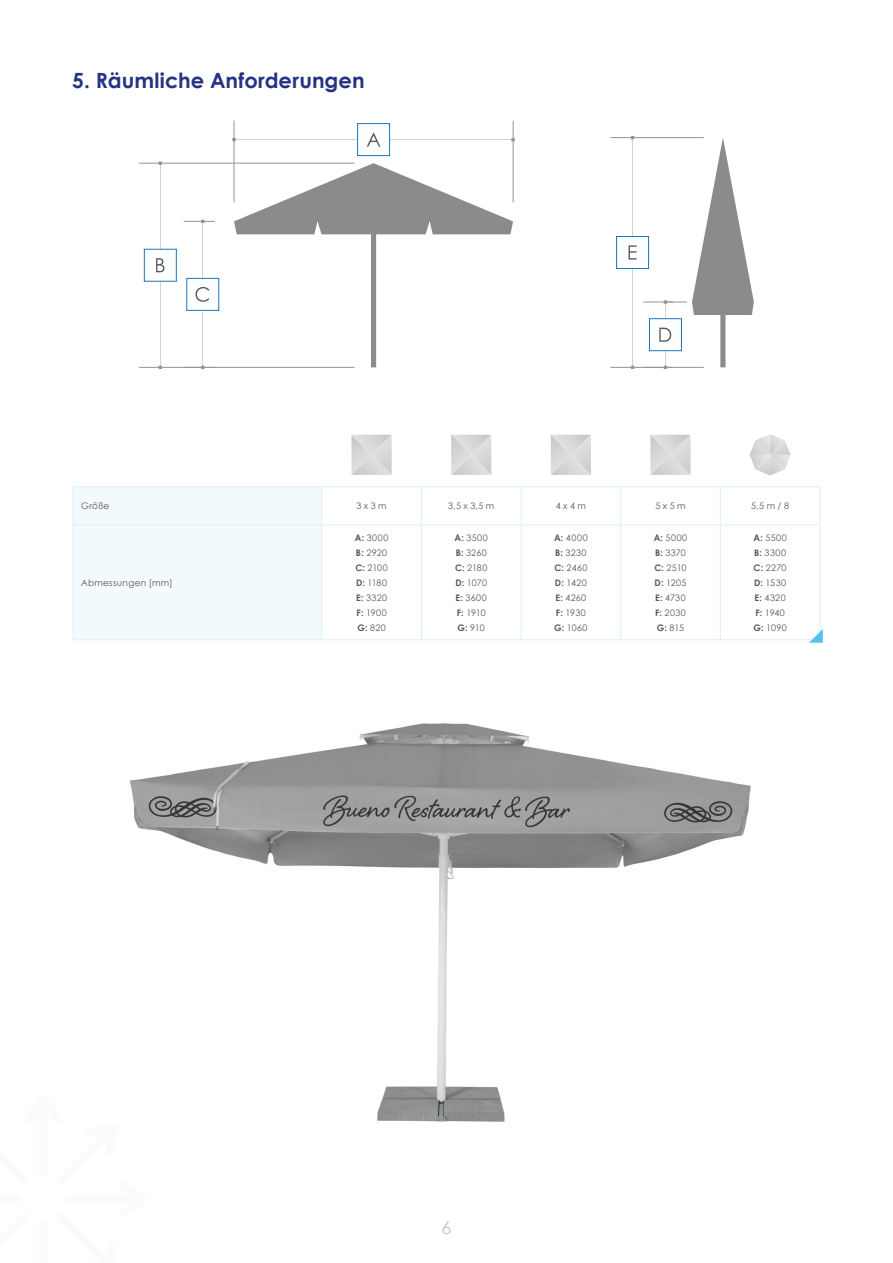
<style>
.page{position:relative;width:893px;height:1263px;background:#fff}
.page>*{position:absolute;margin:0;border:0;box-sizing:border-box;transform-origin:0 0}
.t1{font:700 21px "Century Gothic";letter-spacing:.005em;color:#253384}
.t2{font:18px "Century Gothic";color:#c6c6c6}
.t3{font:9px/15px "Century Gothic";letter-spacing:.035em;color:#575756}
.t4{font:9px/15px "Century Gothic";letter-spacing:.015em;color:#575756}
.s1{font-weight:700}
</style>
<div class="page">
<svg style="left:234px;top:163px;width:279px;height:204px"></svg>
<hr style="left:513px;top:121px;width:1px;height:81px;background:#949494">
<hr style="left:234px;top:121px;width:1px;height:81px;background:#949494">
<hr style="left:234px;top:139px;width:279px;height:1px;background:#949494">
<hr style="left:139px;top:367px;width:215px;height:1px;background:#949494">
<hr style="left:139px;top:163px;width:215px;height:1px;background:#949494">
<hr style="left:160px;top:163px;width:1px;height:204px;background:#949494">
<div style="left:357px;top:123px;width:33px;height:33px;background:#fdfeff;border:1px solid #1c76bc"></div>
<svg style="left:367px;top:133px;width:13px;height:14px"></svg>
<div style="left:144px;top:249px;width:33px;height:33px;background:#fdfeff;border:1px solid #1c76bc"></div>
<svg style="left:156px;top:258px;width:9px;height:14px"></svg>
<hr style="left:184px;top:221px;width:31px;height:1px;background:#949494">
<hr style="left:203px;top:221px;width:1px;height:146px;background:#949494">
<div style="left:186px;top:278px;width:33px;height:33px;background:#fdfeff;border:1px solid #1c76bc"></div>
<svg style="left:195px;top:287px;width:14px;height:15px"></svg>
<hr style="left:610px;top:367px;width:94px;height:1px;background:#949494">
<hr style="left:610px;top:137px;width:94px;height:1px;background:#949494">
<hr style="left:632px;top:138px;width:1px;height:229px;background:#949494">
<div style="left:616px;top:236px;width:33px;height:33px;background:#fdfeff;border:1px solid #1c76bc"></div>
<svg style="left:628px;top:245px;width:9px;height:15px"></svg>
<hr style="left:643px;top:302px;width:30px;height:1px;background:#949494">
<div style="left:649px;top:318px;width:33px;height:33px;background:#fdfeff;border:1px solid #1c76bc"></div>
<svg style="left:659px;top:138px;width:95px;height:231px"></svg>
<img style="left:130px;top:723px;width:621px;height:399px">
<svg style="left:130px;top:1086px;width:26px;height:36px"></svg>
<svg style="left:351px;top:434px;width:420px;height:42px"></svg>
<div style="left:74px;top:487px;width:247px;height:152px;background:#f3fafe"></div>
<svg style="left:322px;top:487px;width:498px;height:152px"></svg>
<hr style="left:421px;top:424px;width:1px;height:62px;background:#fff">
<hr style="left:520px;top:424px;width:2px;height:62px;background:#fff">
<hr style="left:620px;top:424px;width:1px;height:62px;background:#fff">
<hr style="left:720px;top:424px;width:1px;height:62px;background:#fff">
<hr style="left:73px;top:486px;width:249px;height:1px;background:#dbf0fa">
<hr style="left:73px;top:487px;width:1px;height:38px;background:#dbf0fa">
<hr style="left:322px;top:486px;width:99px;height:1px;background:#dbf0fa">
<hr style="left:321px;top:487px;width:1px;height:38px;background:#dbf0fa">
<hr style="left:421px;top:486px;width:100px;height:1px;background:#dbf0fa">
<hr style="left:421px;top:487px;width:1px;height:38px;background:#dbf0fa">
<hr style="left:521px;top:486px;width:100px;height:1px;background:#dbf0fa">
<hr style="left:521px;top:487px;width:1px;height:38px;background:#dbf0fa">
<hr style="left:621px;top:486px;width:99px;height:1px;background:#dbf0fa">
<hr style="left:620px;top:487px;width:1px;height:38px;background:#dbf0fa">
<hr style="left:720px;top:486px;width:100px;height:1px;background:#dbf0fa">
<hr style="left:720px;top:487px;width:1px;height:38px;background:#dbf0fa">
<hr style="left:820px;top:487px;width:1px;height:38px;background:#dbf0fa">
<hr style="left:73px;top:525px;width:249px;height:1px;background:#dbf0fa">
<hr style="left:73px;top:525px;width:1px;height:114px;background:#dbf0fa">
<hr style="left:322px;top:525px;width:99px;height:1px;background:#dbf0fa">
<hr style="left:321px;top:525px;width:1px;height:114px;background:#dbf0fa">
<hr style="left:421px;top:525px;width:100px;height:1px;background:#dbf0fa">
<hr style="left:421px;top:525px;width:1px;height:114px;background:#dbf0fa">
<hr style="left:521px;top:525px;width:100px;height:1px;background:#dbf0fa">
<hr style="left:521px;top:525px;width:1px;height:114px;background:#dbf0fa">
<hr style="left:621px;top:525px;width:99px;height:1px;background:#dbf0fa">
<hr style="left:620px;top:525px;width:1px;height:114px;background:#dbf0fa">
<hr style="left:720px;top:525px;width:100px;height:1px;background:#dbf0fa">
<hr style="left:720px;top:525px;width:1px;height:114px;background:#dbf0fa">
<hr style="left:820px;top:525px;width:1px;height:114px;background:#dbf0fa">
<hr style="left:73px;top:639px;width:249px;height:1px;background:#dbf0fa">
<hr style="left:322px;top:639px;width:99px;height:1px;background:#dbf0fa">
<hr style="left:421px;top:639px;width:100px;height:1px;background:#dbf0fa">
<hr style="left:521px;top:639px;width:100px;height:1px;background:#dbf0fa">
<hr style="left:621px;top:639px;width:99px;height:1px;background:#dbf0fa">
<hr style="left:720px;top:639px;width:100px;height:1px;background:#dbf0fa">
<svg style="left:352px;top:435px;width:40px;height:40px;background:#d8d8d7"></svg>
<svg style="left:451px;top:435px;width:40px;height:40px;background:#d8d7d7"></svg>
<svg style="left:551px;top:435px;width:40px;height:40px;background:#d7d7d7"></svg>
<svg style="left:650px;top:435px;width:41px;height:40px;background:#d8d8d8"></svg>
<svg style="left:749px;top:434px;width:42px;height:41px"></svg>
<svg style="left:809px;top:629px;width:14px;height:14px"></svg>
<h1 class="t1" style="left:72px;top:64px;width:294px">5. Räumliche Anforderungen</h1>
<p class="t3" style="left:81px;top:498px;width:30px">Größe</p>
<p class="t3" style="left:356px;top:498px;width:32px">3 x 3 m</p>
<p class="t3" style="left:448px;top:498px;width:48px">3,5 x 3,5 m</p>
<p class="t3" style="left:556px;top:498px;width:32px">4 x 4 m</p>
<p class="t3" style="left:655px;top:498px;width:32px">5 x 5 m</p>
<p class="t3" style="left:751px;top:498px;width:39px">5,5 m / 8</p>
<p class="t3" style="left:81px;top:575px;width:93px">Abmessungen [mm]</p>
<p class="t3" style="left:355px;top:530px;width:35px"><span class="s1">A:</span> 3000<br><span class="s1">B:</span> 2920<br><span class="s1">C:</span> 2100<br><span class="s1">D:</span> 1180<br><span class="s1">E:</span> 3320<br><span class="s1">F:</span> 1900<br><span class="s1">G:</span> 820</p>
<p class="t4" style="left:455px;top:530px;width:35px"><span class="s1">A:</span> 3500<br><span class="s1">B:</span> 3260<br><span class="s1">C:</span> 2180<br><span class="s1">D:</span> 1070<br><span class="s1">E:</span> 3600<br><span class="s1">F:</span> 1910<br><span class="s1">G:</span> 910</p>
<p class="t3" style="left:554px;top:530px;width:35px"><span class="s1">A:</span> 4000<br><span class="s1">B:</span> 3230<br><span class="s1">C:</span> 2460<br><span class="s1">D:</span> 1420<br><span class="s1">E:</span> 4260<br><span class="s1">F:</span> 1930<br><span class="s1">G:</span> 1060</p>
<p class="t3" style="left:654px;top:530px;width:35px"><span class="s1">A:</span> 5000<br><span class="s1">B:</span> 3370<br><span class="s1">C:</span> 2510<br><span class="s1">D:</span> 1205<br><span class="s1">E:</span> 4730<br><span class="s1">F:</span> 2030<br><span class="s1">G:</span> 815</p>
<p class="t3" style="left:753px;top:530px;width:35px"><span class="s1">A:</span> 5500<br><span class="s1">B:</span> 3300<br><span class="s1">C:</span> 2270<br><span class="s1">D:</span> 1530<br><span class="s1">E:</span> 4320<br><span class="s1">F:</span> 1940<br><span class="s1">G:</span> 1090</p>
<h2 class="t2" style="left:441px;top:1214px;width:11px">6</h2>
</div>
